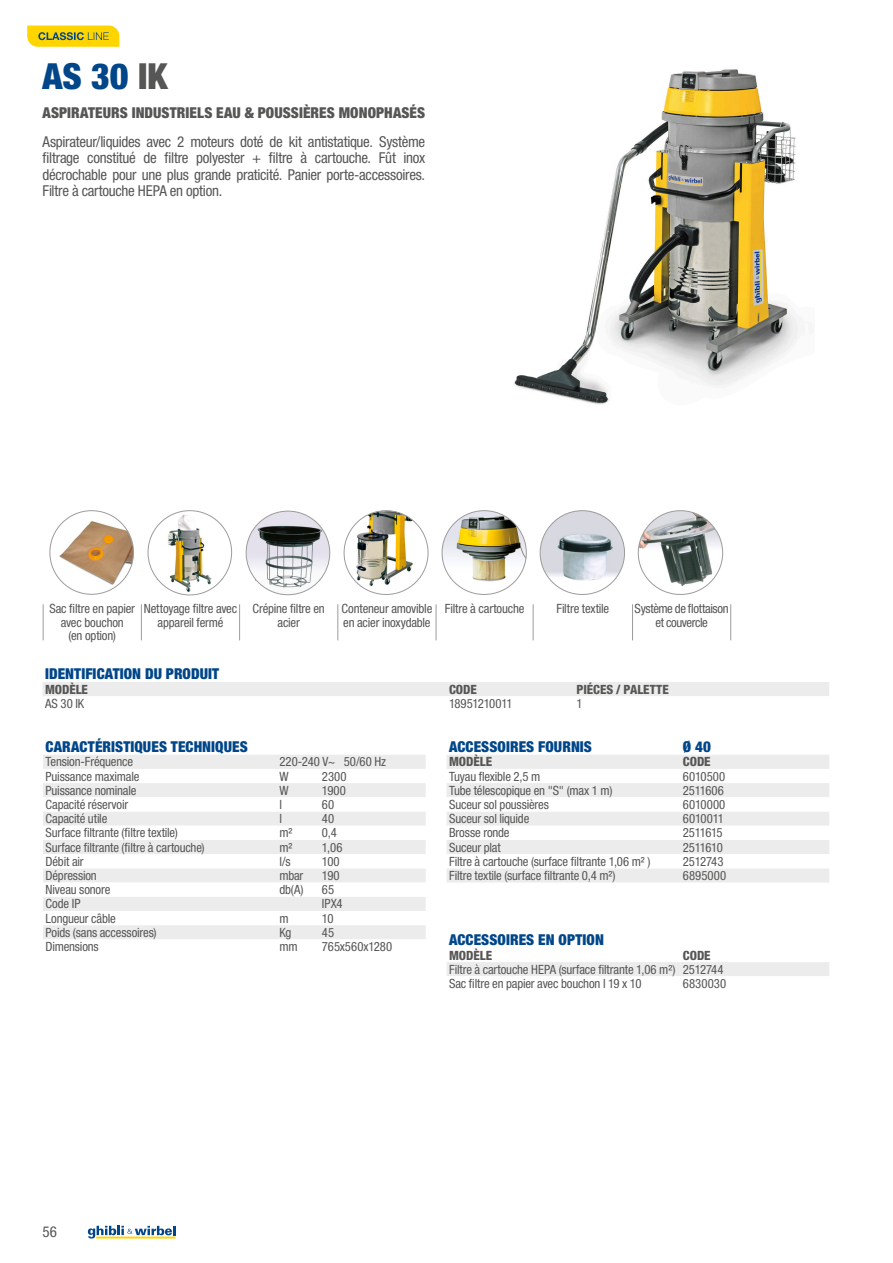
<style>
.page{position:relative;width:893px;height:1263px;background:#fff}
.page>*{position:absolute;margin:0;border:0;box-sizing:border-box;transform-origin:0 0}
._1-TitoloMacchina{font:900 condensed 36px "Helvetica Neue LT Std";color:#004689}
._4-Testo_descrizione{font:condensed 15px/16.5px "Helvetica Neue LT Std";letter-spacing:-.015em;color:#565655;text-align:justify}
._3-titoloTabella{font:900 condensed 15px "Helvetica Neue LT Std";letter-spacing:.005em;color:#004689}
._2-sottotitolo{font:900 condensed 15px "Helvetica Neue LT Std";letter-spacing:.005em;color:#565655}
._5-Testo_tabella_a_s{font:condensed 12.75px "Helvetica Neue LT Std";letter-spacing:-.01em;color:#565655}
._5-Testo_tabella-al{font:condensed 12.75px/13.5px "Helvetica Neue LT Std";letter-spacing:-.015em;color:#565655;text-align:center}
._3b-SottotitoloTabel{font:800 condensed 12.75px "Helvetica Neue LT Std";letter-spacing:-.005em;color:#565655}
._5-Testo_tabella_a_s-2{font:condensed 12.75px "Helvetica Neue LT Std";letter-spacing:-.04em;color:#565655}
.s1{color:#565655}
</style>
<div class="page">
<img style="left:55px;top:518px;width:78px;height:68px">
<svg style="left:148px;top:510px;width:84px;height:85px"></svg>
<svg style="left:246px;top:511px;width:84px;height:84px"></svg>
<img style="left:344px;top:510px;width:84px;height:85px">
<img style="left:442px;top:510px;width:85px;height:85px">
<svg style="left:540px;top:510px;width:85px;height:85px"></svg>
<svg style="left:638px;top:510px;width:85px;height:85px"></svg>
<img style="left:513px;top:69px;width:285px;height:335px">
<hr style="left:43px;top:604px;width:1px;height:36px;background:#9c9c9c">
<hr style="left:141px;top:604px;width:1px;height:36px;background:#9c9c9c">
<hr style="left:239px;top:604px;width:1px;height:36px;background:#9c9c9c">
<hr style="left:730px;top:604px;width:1px;height:36px;background:#9c9c9c">
<hr style="left:338px;top:604px;width:1px;height:36px;background:#9c9c9c">
<hr style="left:632px;top:604px;width:1px;height:36px;background:#9c9c9c">
<hr style="left:436px;top:604px;width:1px;height:36px;background:#9c9c9c">
<hr style="left:533px;top:604px;width:1px;height:36px;background:#9c9c9c">
<div style="left:447px;top:755px;width:382px;height:14px;background:#ececec"></div>
<svg style="left:447px;top:783px;width:382px;height:193px"></svg>
<div style="left:43px;top:755px;width:383px;height:14px;background:#ececec"></div>
<svg style="left:43px;top:783px;width:383px;height:156px;fill:#ececec"></svg>
<div style="left:43px;top:682px;width:786px;height:14px;background:#ececec"></div>
<svg style="left:88px;top:1226px;width:87px;height:12px"></svg>
<svg style="left:27px;top:26px;width:92px;height:21px;background:#e3c617"></svg>
<p class="_1-TitoloMacchina" style="left:43px;top:54px;width:126px">AS 30 <span class="s1">IK</span></p>
<p class="_2-sottotitolo" style="left:43px;top:103px;width:384px">ASPIRATEURS INDUSTRIELS EAU &amp; POUSSIÈRES MONOPHASÉS</p>
<p class="_4-Testo_descrizione" style="left:43px;top:133px;width:384px">Aspirateur/liquides avec 2 moteurs doté de kit antistatique. Système filtrage constitué de filtre polyester + filtre à cartouche. Fût inox décrochable pour une plus grande praticité. Panier porte-accessoires.<br>Filtre à cartouche HEPA en option.</p>
<p class="_5-Testo_tabella-al" style="left:49px;top:602px;width:87px">Sac filtre en papier avec bouchon<br>(en option)</p>
<p class="_5-Testo_tabella-al" style="left:144px;top:602px;width:95px">Nettoyage filtre avec appareil fermé</p>
<p class="_5-Testo_tabella-al" style="left:253px;top:602px;width:74px">Crépine filtre en acier</p>
<p class="_5-Testo_tabella-al" style="left:342px;top:602px;width:92px;text-align:left">Conteneur amovible en acier inoxydable</p>
<p class="_5-Testo_tabella-al" style="left:445px;top:602px;width:81px">Filtre à cartouche</p>
<p class="_5-Testo_tabella-al" style="left:556px;top:602px;width:54px">Filtre textile</p>
<p class="_5-Testo_tabella-al" style="left:635px;top:602px;width:95px">Système de flottaison et couvercle</p>
<p class="_3-titoloTabella" style="left:45px;top:665px;width:176px">IDENTIFICATION DU PRODUIT</p>
<p class="_3b-SottotitoloTabel" style="left:45px;top:681px;width:44px">MODÈLE</p>
<p class="_3b-SottotitoloTabel" style="left:449px;top:681px;width:29px">CODE</p>
<p class="_3b-SottotitoloTabel" style="left:577px;top:681px;width:94px">PIÉCES / PALETTE</p>
<p class="_5-Testo_tabella_a_s" style="left:45px;top:696px;width:41px">AS 30 IK</p>
<p class="_5-Testo_tabella_a_s" style="left:449px;top:696px;width:65px">18951210011</p>
<p class="_5-Testo_tabella_a_s" style="left:577px;top:696px;width:8px">1</p>
<p class="_3-titoloTabella" style="left:46px;top:737px;width:204px">CARACTÉRISTIQUES TECHNIQUES</p>
<p class="_5-Testo_tabella_a_s" style="left:46px;top:754px;width:89px">Tension-Fréquence</p>
<p class="_5-Testo_tabella_a_s" style="left:279px;top:754px;width:108px">220-240 V~ 50/60 Hz</p>
<p class="_5-Testo_tabella_a_s" style="left:46px;top:769px;width:95px">Puissance maximale</p>
<p class="_5-Testo_tabella_a_s" style="left:279px;top:769px;width:11px">W</p>
<p class="_5-Testo_tabella_a_s" style="left:322px;top:769px;width:26px">2300</p>
<p class="_5-Testo_tabella_a_s" style="left:46px;top:783px;width:92px">Puissance nominale</p>
<p class="_5-Testo_tabella_a_s" style="left:279px;top:783px;width:11px">W</p>
<p class="_5-Testo_tabella_a_s" style="left:322px;top:783px;width:25px">1900</p>
<p class="_5-Testo_tabella_a_s" style="left:46px;top:797px;width:84px">Capacité réservoir</p>
<p class="_5-Testo_tabella_a_s" style="left:279px;top:797px;width:4px">l</p>
<p class="_5-Testo_tabella_a_s" style="left:322px;top:797px;width:14px">60</p>
<p class="_5-Testo_tabella_a_s" style="left:46px;top:811px;width:63px">Capacité utile</p>
<p class="_5-Testo_tabella_a_s" style="left:279px;top:811px;width:4px">l</p>
<p class="_5-Testo_tabella_a_s" style="left:322px;top:811px;width:14px">40</p>
<p class="_5-Testo_tabella_a_s" style="left:46px;top:825px;width:134px">Surface filtrante (filtre textile)</p>
<p class="_5-Testo_tabella_a_s" style="left:279px;top:825px;width:15px">m²</p>
<p class="_5-Testo_tabella_a_s" style="left:322px;top:825px;width:16px">0,4</p>
<p class="_5-Testo_tabella_a_s" style="left:46px;top:840px;width:161px">Surface filtrante (filtre à cartouche)</p>
<p class="_5-Testo_tabella_a_s" style="left:279px;top:840px;width:15px">m²</p>
<p class="_5-Testo_tabella_a_s" style="left:322px;top:840px;width:22px">1,06</p>
<p class="_5-Testo_tabella_a_s" style="left:46px;top:854px;width:40px">Débit air</p>
<p class="_5-Testo_tabella_a_s" style="left:279px;top:854px;width:13px">l/s</p>
<p class="_5-Testo_tabella_a_s" style="left:322px;top:854px;width:19px">100</p>
<p class="_5-Testo_tabella_a_s" style="left:46px;top:868px;width:53px">Dépression</p>
<p class="_5-Testo_tabella_a_s" style="left:279px;top:868px;width:26px">mbar</p>
<p class="_5-Testo_tabella_a_s" style="left:322px;top:868px;width:19px">190</p>
<p class="_5-Testo_tabella_a_s" style="left:46px;top:882px;width:66px">Niveau sonore</p>
<p class="_5-Testo_tabella_a_s" style="left:279px;top:882px;width:26px">db(A)</p>
<p class="_5-Testo_tabella_a_s" style="left:322px;top:882px;width:14px">65</p>
<p class="_5-Testo_tabella_a_s" style="left:46px;top:896px;width:36px">Code IP</p>
<p class="_5-Testo_tabella_a_s" style="left:322px;top:896px;width:22px">IPX4</p>
<p class="_5-Testo_tabella_a_s" style="left:46px;top:911px;width:72px">Longueur câble</p>
<p class="_5-Testo_tabella_a_s" style="left:279px;top:911px;width:11px">m</p>
<p class="_5-Testo_tabella_a_s" style="left:322px;top:911px;width:13px">10</p>
<p class="_5-Testo_tabella_a_s" style="left:46px;top:925px;width:113px">Poids (sans accessoires)</p>
<p class="_5-Testo_tabella_a_s" style="left:279px;top:925px;width:14px">Kg</p>
<p class="_5-Testo_tabella_a_s" style="left:322px;top:925px;width:14px">45</p>
<p class="_5-Testo_tabella_a_s" style="left:46px;top:939px;width:55px">Dimensions</p>
<p class="_5-Testo_tabella_a_s" style="left:279px;top:939px;width:20px">mm</p>
<p class="_5-Testo_tabella_a_s" style="left:322px;top:939px;width:72px">765x560x1280</p>
<p class="_3-titoloTabella" style="left:449px;top:737px;width:144px">ACCESSOIRES FOURNIS</p>
<p class="_3-titoloTabella" style="left:683px;top:737px;width:30px">Ø 40</p>
<p class="_3b-SottotitoloTabel" style="left:449px;top:754px;width:44px">MODÈLE</p>
<p class="_3b-SottotitoloTabel" style="left:683px;top:754px;width:29px">CODE</p>
<p class="_5-Testo_tabella_a_s" style="left:449px;top:769px;width:93px">Tuyau flexible 2,5 m</p>
<p class="_5-Testo_tabella_a_s" style="left:683px;top:769px;width:44px">6010500</p>
<p class="_5-Testo_tabella_a_s" style="left:449px;top:783px;width:165px">Tube télescopique en "S" (max 1 m)</p>
<p class="_5-Testo_tabella_a_s" style="left:683px;top:783px;width:42px">2511606</p>
<p class="_5-Testo_tabella_a_s" style="left:449px;top:797px;width:101px">Suceur sol poussières</p>
<p class="_5-Testo_tabella_a_s" style="left:683px;top:797px;width:44px">6010000</p>
<p class="_5-Testo_tabella_a_s" style="left:449px;top:811px;width:82px">Suceur sol liquide</p>
<p class="_5-Testo_tabella_a_s" style="left:683px;top:811px;width:43px">6010011</p>
<p class="_5-Testo_tabella_a_s" style="left:449px;top:825px;width:62px">Brosse ronde</p>
<p class="_5-Testo_tabella_a_s-2" style="left:683px;top:825px;width:41px">2511615</p>
<p class="_5-Testo_tabella_a_s" style="left:449px;top:840px;width:53px">Suceur plat</p>
<p class="_5-Testo_tabella_a_s-2" style="left:683px;top:840px;width:41px">2511610</p>
<p class="_5-Testo_tabella_a_s" style="left:449px;top:854px;width:203px">Filtre à cartouche (surface filtrante 1,06 m² )</p>
<p class="_5-Testo_tabella_a_s" style="left:683px;top:854px;width:42px">2512743</p>
<p class="_5-Testo_tabella_a_s" style="left:449px;top:868px;width:168px">Filtre textile (surface filtrante 0,4 m²)</p>
<p class="_5-Testo_tabella_a_s" style="left:683px;top:868px;width:45px">6895000</p>
<p class="_3-titoloTabella" style="left:449px;top:931px;width:156px">ACCESSOIRES EN OPTION</p>
<p class="_3b-SottotitoloTabel" style="left:449px;top:947px;width:44px">MODÈLE</p>
<p class="_3b-SottotitoloTabel" style="left:683px;top:947px;width:29px">CODE</p>
<p class="_5-Testo_tabella_a_s" style="left:449px;top:962px;width:228px">Filtre à cartouche HEPA (surface filtrante 1,06 m²)</p>
<p class="_5-Testo_tabella_a_s" style="left:683px;top:962px;width:42px">2512744</p>
<p class="_5-Testo_tabella_a_s" style="left:449px;top:976px;width:194px">Sac filtre en papier avec bouchon l 19 x 10</p>
<p class="_5-Testo_tabella_a_s" style="left:683px;top:976px;width:45px">6830030</p>
<p class="_4-Testo_descrizione" style="left:43px;top:1223px;width:16px">56</p>
</div>
